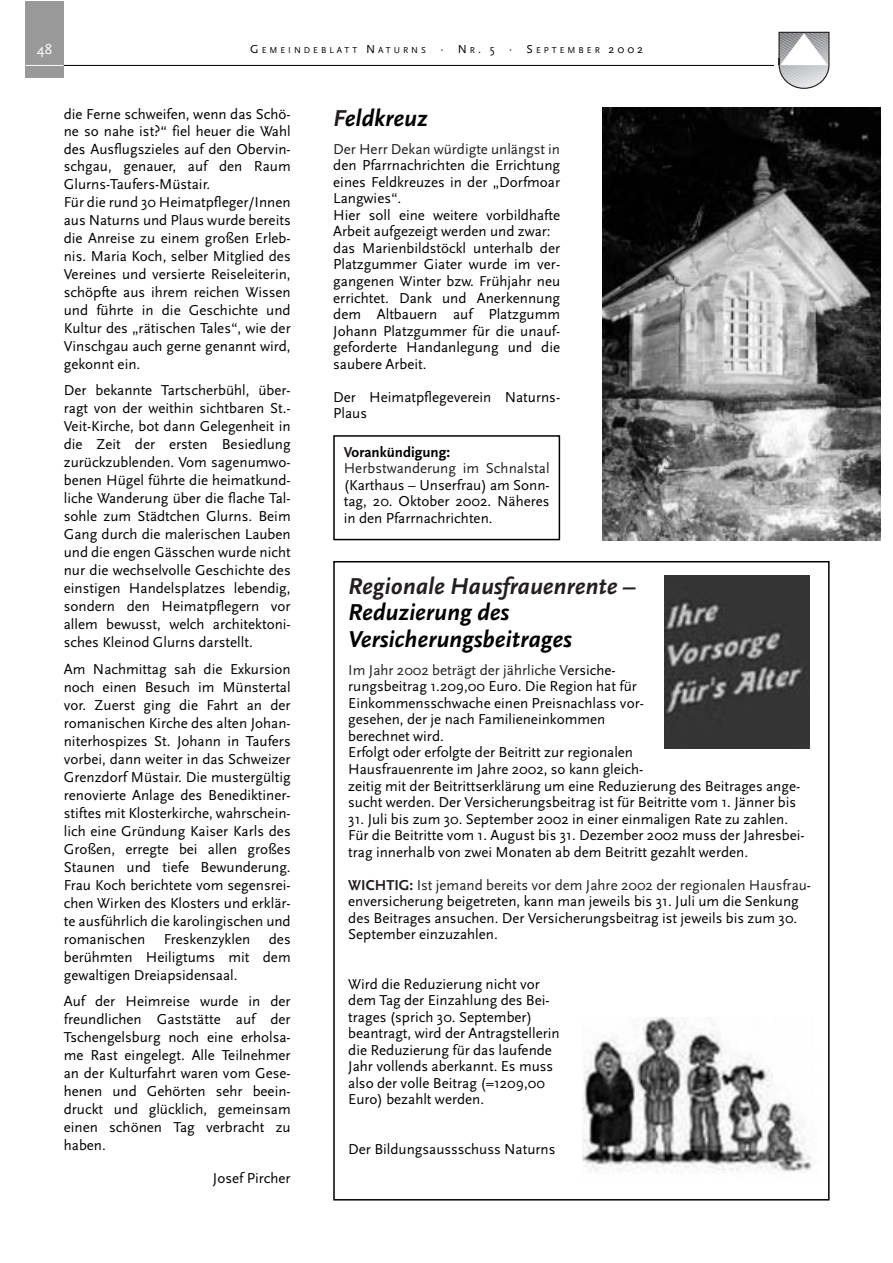
<style>
.page{position:relative;width:893px;height:1263px;background:#fff}
.page>*{position:absolute;margin:0;border:0;box-sizing:border-box;transform-origin:0 0}
.t1{font:italic 700 24px/26.4px "Scala Sans";color:#000}
.t2{font:italic 700 24px "Scala Sans";color:#231f1f}
.t3{font:15px/18px "Scala Sans";color:#000}
.t4{font:15px/16.5px "Scala Sans";color:#231f1f}
.t5{font:15px "Scala Sans";color:#fff}
.t6{font:9px "Scala Sans";letter-spacing:.335em;color:#000}
.s1{font-size:12px}
.s2{color:#231f1f}
.s3{font-weight:700}
.s4{font-weight:700;color:#000}
.s5{font-weight:700;color:#231f1f}
</style>
<div class="page">
<div style="left:26px;top:2px;width:38px;height:76px;background:#999"></div>
<hr style="left:26px;top:65px;width:38px;height:1px;background:#fff">
<hr style="left:64px;top:65px;width:765px;height:1px;background:#000">
<div style="left:773px;top:30px;width:61px;height:61px;background:#fff"></div>
<svg style="left:778px;top:31px;width:52px;height:58px"></svg>
<img style="left:602px;top:108px;width:278px;height:433px">
<div style="left:333px;top:435px;width:227px;height:105px;border:2px solid #000"></div>
<div style="left:333px;top:561px;width:496px;height:640px;border:2px solid #000"></div>
<img style="left:665px;top:576px;width:144px;height:172px">
<img style="left:582px;top:1017px;width:233px;height:156px">
<p class="t5" style="left:37px;top:43px;width:17px">48</p>
<p class="t6" style="left:250px;top:47px;width:394px"><span class="s1">G</span>EMEINDEBLATT <span class="s1">N</span>ATURNS <span class="s1">· N</span>R<span class="s1">. 5 · S</span>EPTEMBER <span class="s1">2002</span></p>
<p class="t3" style="left:64px;top:106px;width:228px">die Ferne schweifen, wenn das Schö&shy;ne so nahe ist?“ fiel heuer die Wahl des Ausflugszieles auf den Obervin&shy;schgau, genauer, auf den Raum Glurns-Taufers-Müstair.<br>Für die rund 30 Heimatpfleger/Innen aus Naturns und Plaus wurde bereits die Anreise zu einem großen Erleb&shy;nis. Maria Koch, selber Mitglied des Vereines und versierte Reiseleiterin, schöpfte aus ihrem reichen Wissen und führte in die Geschichte und Kultur des „rätischen Tales“, wie der Vinschgau auch gerne genannt wird, gekonnt ein.</p>
<p class="t3" style="left:64px;top:382px;width:228px;text-align:justify">Der bekannte Tartscherbühl, über&shy;ragt von der weithin sichtbaren St.- Veit-Kirche, bot dann Gelegenheit in die Zeit der ersten Besiedlung zurückzublenden. Vom sagenumwo&shy;benen Hügel führte die heimatkund&shy;liche Wanderung über die flache Tal&shy;sohle zum Städtchen Glurns. Beim Gang durch die malerischen Lauben und die engen Gässchen wurde nicht nur die wechselvolle Geschichte des einstigen Handelsplatzes lebendig, sondern den Heimatpflegern vor allem bewusst, welch architektoni&shy;sches Kleinod Glurns darstellt.</p>
<p class="t3" style="left:64px;top:661px;width:228px;text-align:justify">Am Nachmittag sah die Exkursion noch einen Besuch im Münstertal vor. Zuerst ging die Fahrt an der romanischen Kirche des alten Johan&shy;niterhospizes St. Johann in Taufers vorbei, dann weiter in das Schweizer Grenzdorf Müstair. Die mustergültig renovierte Anlage des Benediktiner&shy;stiftes mit Klosterkirche, wahrschein&shy;lich eine Gründung Kaiser Karls des Großen, erregte bei allen großes Staunen und tiefe Bewunderung.<br>Frau Koch berichtete vom segensrei&shy;chen Wirken des Klosters und erklär&shy;te ausführlich die karolingischen und romanischen Freskenzyklen des berühmten Heiligtums mit dem gewaltigen Dreiapsidensaal.</p>
<p class="t3" style="left:64px;top:993px;width:228px;text-align:justify">Auf der Heimreise wurde in der freundlichen Gaststätte auf der Tschengelsburg noch eine erholsa&shy;me Rast eingelegt. Alle Teilnehmer an der Kulturfahrt waren vom Gese&shy;henen und Gehörten sehr beein&shy;druckt und glücklich, gemeinsam einen schönen Tag verbracht zu haben.</p>
<p class="t3" style="left:213px;top:1171px;width:79px">Josef Pircher</p>
<h1 class="t1" style="left:333px;top:107px;width:96px"><span class="s2">F</span>eldkreuz</h1>
<p class="t4" style="left:333px;top:142px;width:228px">Der Herr Dekan würdigte unlängst in</p>
<p class="t3" style="left:333px;top:159px;width:228px;line-height:16.5px">den Pfarrnachrichten die Errichtung eines Feldkreuzes in der „Dorfmoar<br>Langwies“.<br>Hier soll eine weitere vorbildhafte<br>Arbeit aufgezeigt werden und zwar: das Marienbildstöckl unterhalb der<br>Platzgummer Giater wurde im ver&shy;gangenen Winter bzw. Frühjahr neu errichtet. Dank und Anerkennung dem Altbauern auf Platzgumm<br>Johann Platzgummer für die unauf&shy;geforderte Handanlegung und die saubere Arbeit.</p>
<p class="t3" style="left:333px;top:390px;width:228px;line-height:16.5px">Der Heimatpflegeverein Naturns-<br>Plaus</p>
<p class="t4" style="left:344px;top:445px;width:207px"><span class="s3">V</span><span class="s4">orankündigung:<br></span>Herbstwanderung im Schnalstal</p>
<p class="t3" style="left:344px;top:478px;width:207px;line-height:16.5px;text-align:justify">(Karthaus – Unserfrau) am Sonn&shy;tag, 20. Oktober 2002. Näheres in den Pfarrnachrichten.</p>
<h1 class="t2" style="left:348px;top:576px;width:289px">Regionale Hausfrauenrente –</h1>
<h1 class="t1" style="left:348px;top:601px;width:225px">Reduzierung des<br>Versicherungsbeitrages</h1>
<p class="t3" style="left:348px;top:663px;width:453px;line-height:16.5px"><span class="s2">Im Jahr 2002 beträgt der jährliche V</span>ersiche-<br>rungsbeitrag 1.209,00 Euro. Die Region hat für<br>Einkommensschwache einen Preisnachlass vor-<br>gesehen, der je nach Familieneinkommen<br>berechnet wird.<br>Erfolgt oder erfolgte der Beitritt zur regionalen<br>Hausfrauenrente im Jahre 2002, so kann gleich-<br>zeitig mit der Beitrittserklärung um eine Reduzierung des Beitrages ange&shy;sucht werden. Der Versicherungsbeitrag ist für Beitritte vom 1. Jänner bis</p>
<p class="t3" style="left:348px;top:812px;width:458px;line-height:16.5px">31. Juli bis zum 30. September 2002 in einer einmaligen Rate zu zahlen.<br>Für die Beitritte vom 1. August bis 31. Dezember 2002 muss der Jahresbei&shy;trag innerhalb von zwei Monaten ab dem Beitritt gezahlt werden.</p>
<p class="t3" style="left:348px;top:878px;width:464px;line-height:16.5px"><span class="s5">WICHTIG:</span> <span class="s2">Ist jemand bereits vor dem Jahre 2002 der regionalen Hausfrau&shy;</span>enversicherung beigetreten, kann man jeweils bis 31. Juli um die Senkung des Beitrages ansuchen. Der Versicherungsbeitrag ist jeweils bis zum 30.<br>September einzuzahlen.</p>
<p class="t3" style="left:348px;top:977px;width:213px;line-height:16.5px">Wird die Reduzierung nicht vor dem Tag der Einzahlung des Bei&shy;trages (sprich 30. September) beantragt, wird der Antragstellerin die Reduzierung für das laufende<br>Jahr vollends aberkannt. Es muss also der volle Beitrag (=1209,00<br>Euro) bezahlt werden.</p>
<p class="t3" style="left:348px;top:1141px;width:209px">Der Bildungsaussschuss Naturns</p>
</div>
